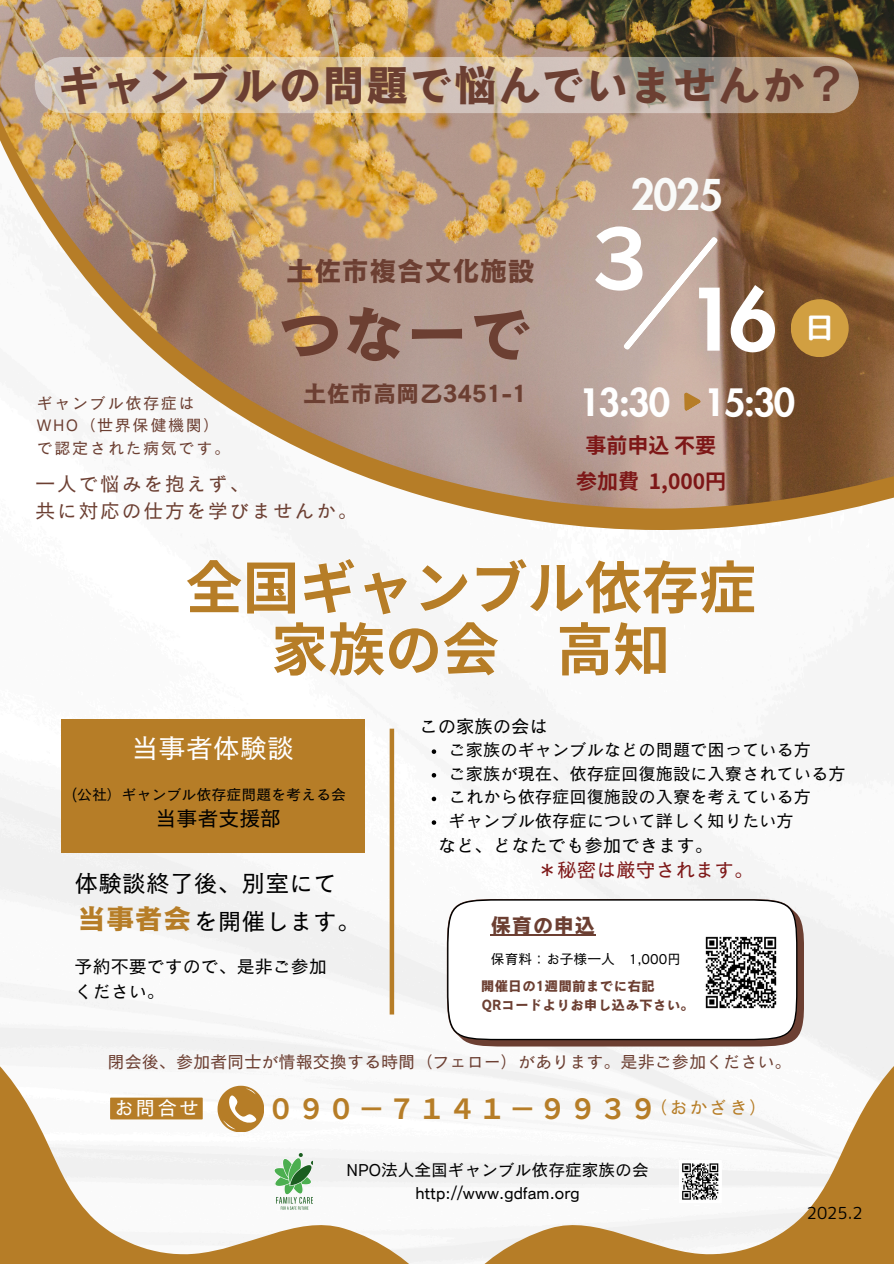
<style>
.page{position:relative;width:894px;height:1264px;background:#fff}
.page>*{position:absolute;margin:0;border:0;box-sizing:border-box;transform-origin:0 0}
.t1{font:800 83.55px "Futura LT Pro";color:#fff}
.t2{font:700 83.55px "Noto Sans CJ Ksc";color:#fff}
.t3{font:63.9px "Canva Cezanne Pro N B";color:#6c3f32}
.t4{font:700 57px/61.8px "Noto Sans CJ Ksc";color:#b67d27;text-align:center}
.t5{font:43.8px "Canva Cezanne Pro N B";color:#6c3f32}
.t6{font:800 41.4px "Futura LT Pro";color:#f9faf9}
.t7{font:800 36.9px "Futura LT Pro";letter-spacing:-.03em;color:#fff}
.t8{font:28.5px "Canva Cezanne Pro N B";color:#b67d27}
.t9{font:28.5px "rounded mplus 1 p bold";color:#fff}
.t10{font:27.6px "Canva Cezanne Pro N B";color:#6c3f32}
.t11{font:700 27.45px "Noto Sans CJ Ksc";letter-spacing:.1em;color:#b67d27}
.t12{font:27.15px "Canva Cezanne Pro N M";color:#fff}
.t13{font:23.85px "Canva Cezanne Pro N M";color:#000}
.t14{font:23.25px "Canva Cezanne Pro N B";color:#6c3f32}
.t15{font:700 21px "Noto Sans JP";color:#7d1717}
.t16{font:21px "Canva Cezanne Pro N M";color:#000}
.t17{font:21px "Canva Cezanne Pro N B";color:#6c3f32}
.t18{font:19.8px "Canva Cezanne Pro N M";color:#fff}
.t19{font:19.65px "Canva Cezanne Pro N M";letter-spacing:.1em;color:#6c3f32}
.t20{font:19.65px "Canva Cezanne Pro N M";color:#7d1717}
.t21{font:18.3px "Canva Cezanne Pro N M";color:#000}
.t22{font:18.3px "Canva Cezanne Pro N M";color:#b67d27}
.t23{font:18px/24.8px "Canva Cezanne Pro N M";color:#000}
.t24{font:17.25px "Canva Cezanne Pro N M";color:#000}
.t25{font:17.1px "Canva Cezanne Pro N M";color:#6c3f32}
.t26{font:16.65px "Canva Cezanne Pro N M";color:#000}
.t27{font:16.5px "rounded mplus 1 p regular";color:#000}
.t28{font:16.05px "Canva Cezanne Pro N M";letter-spacing:.1em;color:#6c3f32}
.t29{font:15px "Canva Cezanne Pro N M";color:#000}
.t30{font:13.8px "Canva Cezanne Pro N B";color:#6c3f32}
.t31{font:13.8px "Canva Cezanne Pro N M";color:#000}
</style>
<div class="page">
<img style="left:0;top:677px;width:893px;height:585px">
<svg style="left:446px;top:899px;width:357px;height:147px"></svg>
<div style="left:447px;top:900px;width:349px;height:139px;background:#fff;border-radius:51px"></div>
<svg style="left:450px;top:1000px;width:443px;height:263px"></svg>
<svg style="left:741px;top:1153px;width:152px;height:110px"></svg>
<div style="left:389px;top:728px;width:5px;height:286px;background:#b67d27"></div>
<svg style="left:0;top:1000px;width:443px;height:263px"></svg>
<svg style="left:0;top:1153px;width:152px;height:110px"></svg>
<svg style="left:469px;top:508px;width:383px;height:22px;fill:#b67d27"></svg>
<img style="left:0;top:0;width:893px;height:508px">
<svg style="left:623px;top:237px;width:94px;height:113px;background:#c6b1a7"></svg>
<svg style="left:684px;top:392px;width:16px;height:19px"></svg>
<div style="left:790px;top:299px;width:58px;height:58px;background:#d19f41;border-radius:50%"></div>
<svg style="left:35px;top:57px;width:823px;height:56px;background:#cdb99f"></svg>
<div style="left:61px;top:719px;width:304px;height:133px;background:#b67d27"></div>
<svg style="left:217px;top:1085px;width:46px;height:46px"></svg>
<img style="left:699px;top:936px;width:83px;height:78px">
<hr style="left:490px;top:934px;width:105px;height:1px;background:#6c3f32">
<img style="left:679px;top:1160px;width:42px;height:42px">
<img style="left:274px;top:1153px;width:39px;height:56px">
<svg style="left:431px;top:749px;width:5px;height:5px"></svg>
<svg style="left:431px;top:773px;width:5px;height:4px"></svg>
<svg style="left:431px;top:796px;width:5px;height:5px"></svg>
<svg style="left:431px;top:820px;width:5px;height:4px"></svg>
<div style="left:110px;top:1097px;width:93px;height:22px;background:#b67d27"></div>
<h1 class="t5" style="left:58px;top:62px;width:791px">ギャンブルの問題で悩んでいませんか？</h1>
<p class="t10" style="left:286px;top:257px;width:250px">土佐市複合文化施設</p>
<p class="t3" style="left:277px;top:301px;width:257px">つなーで</p>
<p class="t14" style="left:303px;top:381px;width:225px">土佐市高岡乙3451-1</p>
<p class="t28" style="left:37px;top:394px;width:159px">ギャンブル依存症は</p>
<p class="t28" style="left:37px;top:417px;width:184px">WHO（世界保健機関）</p>
<p class="t28" style="left:37px;top:439px;width:195px">で認定された病気です。</p>
<p class="t19" style="left:35px;top:473px;width:215px">一人で悩みを抱えず、</p>
<p class="t19" style="left:35px;top:500px;width:323px">共に対応の仕方を学びませんか。</p>
<p class="t6" style="left:630px;top:176px;width:94px">2025</p>
<p class="t2" style="left:578px;top:192px;width:85px">３</p>
<p class="t1" style="left:686px;top:282px;width:92px">16</p>
<h2 class="t7" style="left:578px;top:385px;width:93px">13:30</h2>
<p class="t7" style="left:703px;top:385px;width:93px">15:30</p>
<p class="t15" style="left:585px;top:429px;width:132px">事前申込不要</p>
<p class="t15" style="left:576px;top:464px;width:151px">参加費 1,000円</p>
<p class="t9" style="left:805px;top:307px;width:30px">日</p>
<p class="t4" style="left:185px;top:553px;width:568px">全国ギャンブル依存症家族の会 高知</p>
<p class="t12" style="left:131px;top:734px;width:164px">当事者体験談</p>
<p class="t29" style="left:72px;top:787px;width:275px">(公社）ギャンブル依存症問題を考える会</p>
<h6 class="t16" style="left:155px;top:807px;width:127px">当事者支援部</h6>
<p class="t13" style="left:75px;top:871px;width:264px">体験談終了後、別室にて</p>
<p class="t8" style="left:78px;top:904px;width:115px">当事者会</p>
<p class="t13" style="left:194px;top:909px;width:168px">を開催します。</p>
<p class="t23" style="left:75px;top:953px;width:254px">予約不要ですので、是非ご参加ください。</p>
<p class="t21" style="left:419px;top:716px;width:130px">この家族の会は</p>
<p class="t24" style="left:448px;top:741px;width:362px">ご家族のギャンブルなどの問題で困っている方</p>
<p class="t24" style="left:448px;top:764px;width:396px">ご家族が現在、依存症回復施設に入寮されている方</p>
<p class="t24" style="left:448px;top:788px;width:362px">これから依存症回復施設の入寮を考えている方</p>
<p class="t24" style="left:448px;top:811px;width:344px">ギャンブル依存症について詳しく知りたい方</p>
<p class="t21" style="left:437px;top:835px;width:277px">など、どなたでも参加できます。</p>
<p class="t20" style="left:537px;top:859px;width:218px">＊秘密は厳守されます。</p>
<h4 class="t17" style="left:490px;top:914px;width:106px">保育の申込</h4>
<h4 class="t31" style="left:490px;top:952px;width:192px">保育料：お子様一人 1,000円</h4>
<p class="t30" style="left:480px;top:978px;width:176px">開催日の1週間前までに右記</p>
<p class="t30" style="left:482px;top:998px;width:214px">QRコードよりお申し込み下さい。</p>
<p class="t25" style="left:108px;top:1052px;width:685px">閉会後、参加者同士が情報交換する時間（フェロー）があります。是非ご参加ください。</p>
<p class="t18" style="left:114px;top:1097px;width:87px">お問合せ</p>
<h3 class="t11" style="left:267px;top:1086px;width:391px">０９０－７１４１－９９３９</h3>
<p class="t22" style="left:648px;top:1097px;width:120px">（おかざき）</p>
<p class="t26" style="left:346px;top:1161px;width:304px">NPO法人全国ギャンブル依存症家族の会</p>
<p class="t26" style="left:415px;top:1183px;width:166px">http://www.gdfam.org</p>
<p class="t27" style="left:806px;top:1201px;width:57px">2025.2</p>
</div>
